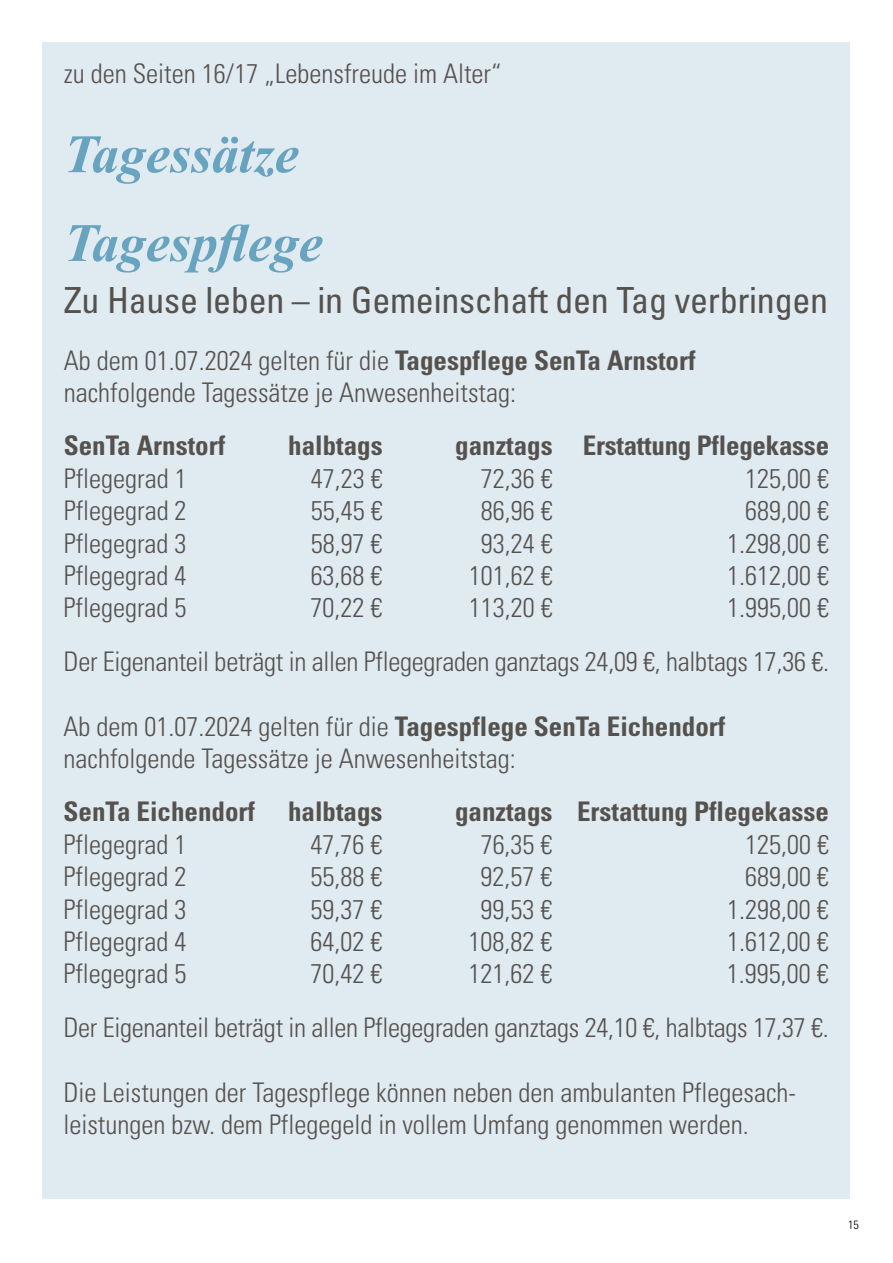
<style>
.page{position:relative;width:893px;height:1263px;background:#fff}
.page>*{position:absolute;margin:0;border:0;box-sizing:border-box;transform-origin:0 0}
.t1{font:italic 700 54px/88.8px "Times New Roman";color:#68a3c0}
.t2{font:condensed 36px "Univers LT Pro";letter-spacing:-.005em;color:#55524e}
.t3{font:300 condensed 27px/32.4px "Univers LT Pro";color:#55524e}
.t4{font:700 condensed 27px "Univers LT Pro";color:#55524e}
.t5{font:300 condensed 12px "Univers LT Pro";color:#000}
.s1{font-weight:700}
</style>
<div class="page">
<div style="left:43px;top:43px;width:807px;height:1156px;background:#e0eaf1"></div>
<p class="t3" style="left:64px;top:56px;width:439px">zu den Seiten 16/17 „Lebensfreude im Alter“</p>
<h1 class="t1" style="left:64px;top:108px;width:260px">Tagessätze<br>Tagespflege</h1>
<h2 class="t2" style="left:64px;top:278px;width:766px">Zu Hause leben – in Gemeinschaft den Tag verbringen</h2>
<p class="t3" style="left:64px;top:342px;width:633px">Ab dem 01.07.2024 gelten für die <span class="s1">Tagespflege SenTa Arnstorf </span>nachfolgende Tagessätze je Anwesenheitstag:</p>
<p class="t4" style="left:64px;top:429px;width:163px">SenTa Arnstorf</p>
<p class="t4" style="left:288px;top:429px;width:96px">halbtags</p>
<p class="t4" style="left:455px;top:429px;width:375px">ganztags Erstattung Pflegekasse</p>
<p class="t3" style="left:64px;top:461px;width:124px">Pflegegrad 1</p>
<p class="t3" style="left:311px;top:461px;width:73px">47,23 €</p>
<p class="t3" style="left:481px;top:461px;width:73px">72,36 €</p>
<p class="t3" style="left:745px;top:461px;width:85px">125,00 €</p>
<p class="t3" style="left:64px;top:493px;width:124px">Pflegegrad 2</p>
<p class="t3" style="left:311px;top:493px;width:73px">55,45 €</p>
<p class="t3" style="left:481px;top:493px;width:73px">86,96 €</p>
<p class="t3" style="left:745px;top:493px;width:85px">689,00 €</p>
<p class="t3" style="left:64px;top:525px;width:124px">Pflegegrad 3</p>
<p class="t3" style="left:311px;top:525px;width:73px">58,97 €</p>
<p class="t3" style="left:481px;top:525px;width:73px">93,24 €</p>
<p class="t3" style="left:727px;top:525px;width:103px">1.298,00 €</p>
<p class="t3" style="left:64px;top:558px;width:124px">Pflegegrad 4</p>
<p class="t3" style="left:311px;top:558px;width:73px">63,68 €</p>
<p class="t3" style="left:469px;top:558px;width:85px">101,62 €</p>
<p class="t3" style="left:727px;top:558px;width:103px">1.612,00 €</p>
<p class="t3" style="left:64px;top:590px;width:124px">Pflegegrad 5</p>
<p class="t3" style="left:311px;top:590px;width:73px">70,22 €</p>
<p class="t3" style="left:469px;top:590px;width:85px">113,20 €</p>
<p class="t3" style="left:64px;top:580px;width:767px;line-height:53.4px;text-align:right">1.995,00 €<br>Der Eigenanteil beträgt in allen Pflegegraden ganztags 24,09 €, halbtags 17,36 €.</p>
<p class="t3" style="left:64px;top:708px;width:663px">Ab dem 01.07.2024 gelten für die <span class="s1">Tagespflege SenTa Eichendorf </span>nachfolgende Tagessätze je Anwesenheitstag:</p>
<p class="t4" style="left:64px;top:795px;width:320px">SenTa Eichendorf halbtags</p>
<p class="t4" style="left:455px;top:795px;width:375px">ganztags Erstattung Pflegekasse</p>
<p class="t3" style="left:64px;top:827px;width:124px">Pflegegrad 1</p>
<p class="t3" style="left:311px;top:827px;width:73px">47,76 €</p>
<p class="t3" style="left:481px;top:827px;width:73px">76,35 €</p>
<p class="t3" style="left:745px;top:827px;width:85px">125,00 €</p>
<p class="t3" style="left:64px;top:859px;width:124px">Pflegegrad 2</p>
<p class="t3" style="left:311px;top:859px;width:73px">55,88 €</p>
<p class="t3" style="left:481px;top:859px;width:73px">92,57 €</p>
<p class="t3" style="left:745px;top:859px;width:85px">689,00 €</p>
<p class="t3" style="left:64px;top:891px;width:124px">Pflegegrad 3</p>
<p class="t3" style="left:311px;top:891px;width:73px">59,37 €</p>
<p class="t3" style="left:481px;top:891px;width:73px">99,53 €</p>
<p class="t3" style="left:727px;top:891px;width:103px">1.298,00 €</p>
<p class="t3" style="left:64px;top:924px;width:124px">Pflegegrad 4</p>
<p class="t3" style="left:310px;top:924px;width:73px">64,02 €</p>
<p class="t3" style="left:469px;top:924px;width:85px">108,82 €</p>
<p class="t3" style="left:727px;top:924px;width:103px">1.612,00 €</p>
<p class="t3" style="left:63px;top:956px;width:124px">Pflegegrad 5</p>
<p class="t3" style="left:310px;top:956px;width:73px">70,42 €</p>
<p class="t3" style="left:469px;top:956px;width:85px">121,62 €</p>
<p class="t3" style="left:63px;top:946px;width:767px;line-height:53.4px;text-align:right">1.995,00 €<br>Der Eigenanteil beträgt in allen Pflegegraden ganztags 24,10 €, halbtags 17,37 €.</p>
<p class="t3" style="left:63px;top:1074px;width:734px">Die Leistungen der Tagespflege können neben den ambulanten Pflegesach&shy;leistungen bzw. dem Pflegegeld in vollem Umfang genommen werden.</p>
<p class="t5" style="left:848px;top:1217px;width:12px">15</p>
</div>
